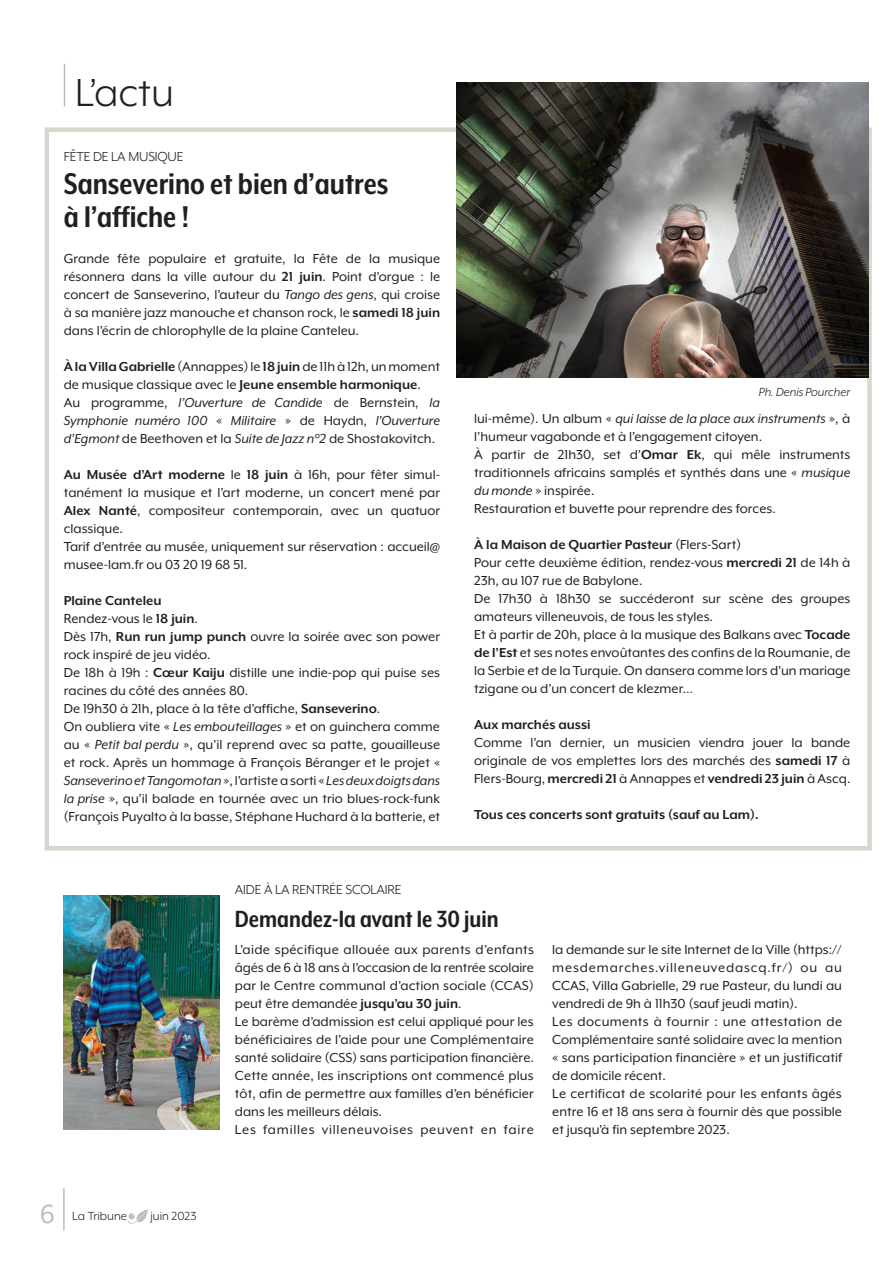
<style>
.page{position:relative;width:893px;height:1263px;background:#fff}
.page>*{position:absolute;margin:0;border:0;box-sizing:border-box;transform-origin:0 0}
.t1{font:45px "Mr Eaves XL Mod OT";color:#231f20}
.t2{font:700 34.5px "Mr Eaves XL Mod Nar OT";color:#231f20}
.t3{font:30px "Mr Eaves XL Mod OT";color:#bcbdc0}
.t4{font:700 27px "Mr Eaves XL Mod Nar OT";color:#231f20}
.texte_brèves{font:15px/18px "Mr Eaves XL Mod OT";color:#231f20;text-align:justify}
.t5{font:italic 15px/18px "Mr Eaves XL Mod OT";color:#231f20;text-align:justify}
.t6{font:700 15px "Mr Eaves XL Mod OT";color:#231f20}
.texte_brèves-2{font:15px "Mr Eaves XL Mod OT";letter-spacing:.05em;color:#231f20}
.t7{font:15px "Mr Eaves XL Mod OT";letter-spacing:-.01em;color:#231f20}
.t8{font:13.5px "Mr Eaves XL Mod OT";color:#231f20}
.légende{font:italic 13.5px "Mr Eaves XL Mod OT";color:#231f20}
.s1{font-weight:700}
.s2{font-style:italic}
.s3{font-style:normal}
.s4{font-weight:400}
</style>
<div class="page">
<div style="left:45px;top:127px;width:827px;height:723px;border:4px solid #d5d9cd"></div>
<hr style="left:64px;top:64px;width:1px;height:42px;background:#bcbdc0">
<img style="left:128px;top:1209px;width:20px;height:15px">
<hr style="left:63px;top:1188px;width:2px;height:42px;background:#bcbdc0">
<img style="left:456px;top:82px;width:412px;height:295px">
<img style="left:64px;top:895px;width:156px;height:235px">
<p class="t1" style="left:75px;top:68px;width:100px">L’actu</p>
<p class="t7" style="left:64px;top:148px;width:121px">FÊTE DE LA MUSIQUE</p>
<p class="t2" style="left:64px;top:165px;width:326px">Sanseverino et bien d’autres</p>
<p class="t2" style="left:64px;top:198px;width:127px">à l’affiche !</p>
<p class="texte_brèves" style="left:64px;top:249px;width:378px">Grande fête populaire et gratuite, la Fête de la musique résonnera dans la ville autour du <span class="s1">21 juin</span>. Point d’orgue : le concert de Sanseverino, l’auteur du <span class="s2">Tango des gens</span>, qui croise à sa manière jazz manouche et chanson rock, le <span class="s1">samedi 18 juin </span>dans l’écrin de chlorophylle de la plaine Canteleu.</p>
<p class="texte_brèves" style="left:64px;top:357px;width:378px"><span class="s1">À la Villa Gabrielle</span> (Annappes) le <span class="s1">18 juin</span> de 11h à 12h, un moment de musique classique avec le <span class="s1">Jeune ensemble harmonique</span>.</p>
<p class="t5" style="left:64px;top:393px;width:378px"><span class="s3">Au programme,</span> l’Ouverture de Candide <span class="s3">de Bernstein,</span> la Symphonie numéro 100 <span class="s3">«</span> Militaire <span class="s3">» de Haydn,</span> l’Ouverture d’Egmont <span class="s3">de Beethoven et la</span> Suite de Jazz n°2 <span class="s3">de Shostakovitch.</span></p>
<p class="texte_brèves" style="left:64px;top:465px;width:378px"><span class="s1">Au Musée d’Art moderne</span> le <span class="s1">18 juin</span> à 16h, pour fêter simul&shy;tanément la musique et l’art moderne, un concert mené par <span class="s1">Alex Nanté</span>, compositeur contemporain, avec un quatuor classique.</p>
<p class="texte_brèves" style="left:64px;top:537px;width:378px">Tarif d’entrée au musée, uniquement sur réservation : accueil@ musee-lam.fr ou 03 20 19 68 51.</p>
<p class="t6" style="left:64px;top:592px;width:99px">Plaine Canteleu</p>
<p class="texte_brèves" style="left:64px;top:609px;width:136px">Rendez-vous le <span class="s1">18 juin</span>.</p>
<p class="texte_brèves" style="left:64px;top:627px;width:378px">Dès 17h, <span class="s1">Run run jump punch</span> ouvre la soirée avec son power rock inspiré de jeu vidéo.</p>
<p class="texte_brèves" style="left:64px;top:663px;width:378px">De 18h à 19h : <span class="s1">Cœur Kaiju</span> distille une indie-pop qui puise ses racines du côté des années 80.</p>
<p class="texte_brèves" style="left:64px;top:699px;width:318px">De 19h30 à 21h, place à la tête d’affiche, <span class="s1">Sanseverino</span>.</p>
<p class="texte_brèves" style="left:64px;top:717px;width:378px">On oubliera vite « <span class="s2">Les embouteillages</span> » et on guinchera comme au « <span class="s2">Petit bal perdu</span> », qu’il reprend avec sa patte, gouailleuse et rock. Après un hommage à François Béranger et le projet « <span class="s2">Sanseverino et Tangomotan</span> », l’artiste a sorti « <span class="s2">Les deux doigts dans la prise</span> », qu’il balade en tournée avec un trio blues-rock-funk (François Puyalto à la basse, Stéphane Huchard à la batterie, et</p>
<p class="légende" style="left:759px;top:385px;width:93px">Ph. Denis Pourcher</p>
<p class="texte_brèves" style="left:474px;top:410px;width:378px">lui-même). Un album « <span class="s2">qui laisse de la place aux instruments</span> », à l’humeur vagabonde et à l’engagement citoyen.</p>
<p class="texte_brèves" style="left:474px;top:446px;width:378px">À partir de 21h30, set d’<span class="s1">Omar Ek</span>, qui mêle instruments traditionnels africains samplés et synthés dans une « <span class="s2">musique du monde</span> » inspirée.</p>
<p class="texte_brèves" style="left:474px;top:500px;width:303px">Restauration et buvette pour reprendre des forces.</p>
<p class="t6" style="left:474px;top:536px;width:268px">À la Maison de Quartier Pasteur <span class="s4">(Flers-Sart)</span></p>
<p class="texte_brèves" style="left:474px;top:554px;width:378px">Pour cette deuxième édition, rendez-vous <span class="s1">mercredi 21</span> de 14h à<br>23h, au 107 rue de Babylone.</p>
<p class="texte_brèves" style="left:474px;top:590px;width:378px">De 17h30 à 18h30 se succéderont sur scène des groupes amateurs villeneuvois, de tous les styles.</p>
<p class="texte_brèves" style="left:474px;top:626px;width:378px">Et à partir de 20h, place à la musique des Balkans avec <span class="s1">Tocade de l’Est</span> et ses notes envoûtantes des confins de la Roumanie, de la Serbie et de la Turquie. On dansera comme lors d’un mariage tzigane ou d’un concert de klezmer…</p>
<p class="t6" style="left:474px;top:716px;width:118px">Aux marchés aussi</p>
<p class="texte_brèves" style="left:474px;top:734px;width:378px">Comme l’an dernier, un musicien viendra jouer la bande originale de vos emplettes lors des marchés des <span class="s1">samedi 17</span> à Flers-Bourg, <span class="s1">mercredi 21</span> à Annappes et <span class="s1">vendredi 23 juin</span> à Ascq.</p>
<p class="t6" style="left:474px;top:806px;width:286px">Tous ces concerts sont gratuits (sauf au Lam).</p>
<p class="t3" style="left:40px;top:1197px;width:17px">6</p>
<p class="t8" style="left:72px;top:1208px;width:56px">La Tribune</p>
<p class="t8" style="left:150px;top:1208px;width:48px">juin 2023</p>
<p class="t7" style="left:235px;top:881px;width:168px">AIDE À LA RENTRÉE SCOLAIRE</p>
<p class="t4" style="left:235px;top:904px;width:265px">Demandez-la avant le 30 juin</p>
<p class="texte_brèves" style="left:235px;top:940px;width:300px">L’aide spécifique allouée aux parents d’enfants âgés de 6 à 18 ans à l’occasion de la rentrée scolaire par le Centre communal d’action sociale (CCAS) peut être demandée <span class="s1">jusqu’au 30 juin</span>.</p>
<p class="texte_brèves" style="left:235px;top:1012px;width:300px">Le barème d’admission est celui appliqué pour les bénéficiaires de l’aide pour une Complémentaire santé solidaire (CSS) sans participation financière.<br>Cette année, les inscriptions ont commencé plus tôt, afin de permettre aux familles d’en bénéficier dans les meilleurs délais.</p>
<p class="texte_brèves-2" style="left:235px;top:1121px;width:300px">Les familles villeneuvoises peuvent en faire</p>
<p class="texte_brèves" style="left:552px;top:940px;width:291px">la demande sur le site Internet de la Ville (https:// mesdemarches.villeneuvedascq.fr/) ou au CCAS, Villa Gabrielle, 29 rue Pasteur, du lundi au vendredi de 9h à 11h30 (sauf jeudi matin).</p>
<p class="texte_brèves" style="left:552px;top:1012px;width:291px">Les documents à fournir : une attestation de Complémentaire santé solidaire avec la mention « sans participation financière » et un justificatif de domicile récent.</p>
<p class="texte_brèves" style="left:552px;top:1084px;width:291px">Le certificat de scolarité pour les enfants âgés entre 16 et 18 ans sera à fournir dès que possible et jusqu’à fin septembre 2023.</p>
</div>
